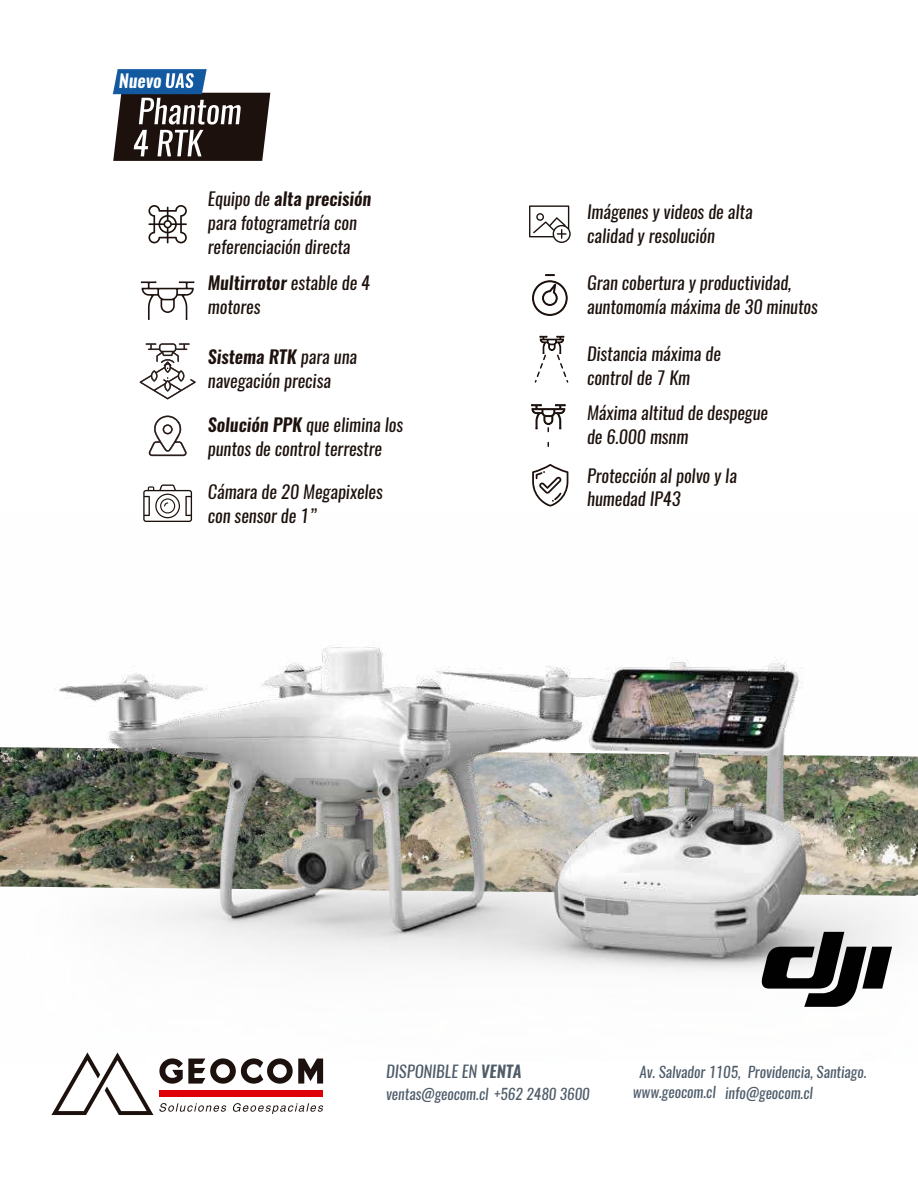
<style>
.page{position:relative;width:918px;height:1188px;background:#fff}
.page>*{position:absolute;margin:0;border:0;box-sizing:border-box;transform-origin:0 0}
.t1{font:italic 18px/24px "Oswald";color:#1d110d}
.t2{font:italic 600 18px "Oswald";color:#fff}
.t3{font:italic 16.5px "Oswald";color:#4e5c69}
.t4{font:italic 15px "Oswald";color:#4e5c69}
.s1{font-weight:600}
</style>
<div class="page">
<svg style="left:113px;top:69px;width:157px;height:92px"></svg>
<svg style="left:148px;top:205px;width:39px;height:38px"></svg>
<svg style="left:141px;top:281px;width:53px;height:39px"></svg>
<svg style="left:149px;top:415px;width:38px;height:41px"></svg>
<svg style="left:140px;top:343px;width:56px;height:56px"></svg>
<img style="left:0;top:511px;width:918px;height:551px">
<svg style="left:143px;top:485px;width:49px;height:37px"></svg>
<svg style="left:529px;top:205px;width:42px;height:38px"></svg>
<svg style="left:532px;top:274px;width:36px;height:42px"></svg>
<svg style="left:531px;top:404px;width:35px;height:28px"></svg>
<svg style="left:534px;top:336px;width:35px;height:47px"></svg>
<svg style="left:532px;top:464px;width:36px;height:43px"></svg>
<svg style="left:760px;top:932px;width:132px;height:75px"></svg>
<div style="left:159px;top:1090px;width:164px;height:6px;background:#df0108"></div>
<svg style="left:159px;top:1058px;width:164px;height:26px"></svg>
<svg style="left:51px;top:1052px;width:102px;height:63px"></svg>
<svg style="left:159px;top:1103px;width:67px;height:9px"></svg>
<svg style="left:233px;top:1103px;width:90px;height:11px"></svg>
<p class="t2" style="left:119px;top:73px;width:44px">Nuevo</p>
<p class="t1" style="left:208px;top:189px;width:165px">Equipo de <span class="s1">alta precisión </span>para fotogrametría con referenciación directa</p>
<p class="t1" style="left:208px;top:273px;width:164px"><span class="s1">Multirrotor</span> estable de 4 motores</p>
<p class="t1" style="left:208px;top:347px;width:151px"><span class="s1">Sistema RTK</span> para una navegación precisa</p>
<p class="t1" style="left:208px;top:414px;width:197px"><span class="s1">Solución PPK</span> que elimina los puntos de control terrestre</p>
<p class="t1" style="left:208px;top:481px;width:177px">Cámara de 20 Megapixeles con sensor de 1”</p>
<p class="t1" style="left:587px;top:201px;width:167px">Imágenes y videos de alta calidad y resolución</p>
<p class="t1" style="left:587px;top:273px;width:232px">Gran cobertura y productividad, auntomomía máxima de 30 minutos</p>
<p class="t1" style="left:587px;top:343px;width:135px">Distancia máxima de control de 7 Km</p>
<p class="t1" style="left:587px;top:403px;width:183px">Máxima altitud de despegue de 6.000 msnm</p>
<p class="t1" style="left:587px;top:465px;width:151px">Protección al polvo y la humedad IP43</p>
<p class="t3" style="left:386px;top:1065px;width:137px">DISPONIBLE EN <span class="s1">VENTA</span></p>
<p class="t4" style="left:640px;top:1066px;width:228px">Av. Salvador 1105, Providencia, Santiago.</p>
<p class="t4" style="left:386px;top:1087px;width:205px">ventas@geocom.cl +562 2480 3600</p>
<p class="t4" style="left:633px;top:1086px;width:182px">www.geocom.cl info@geocom.cl</p>
</div>
